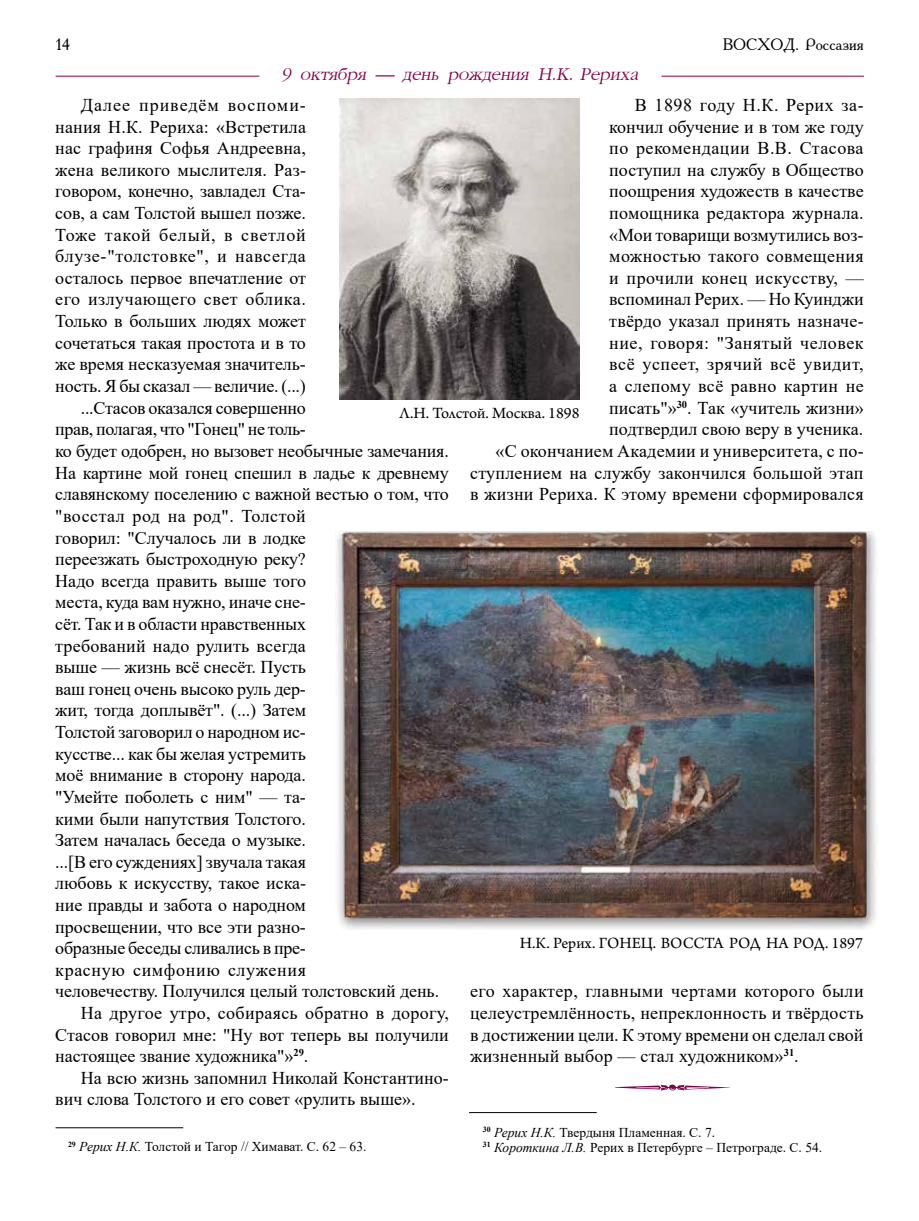
<style>
.page{position:relative;width:919px;height:1221px;background:#fff}
.page>*{position:absolute;margin:0;border:0;box-sizing:border-box;transform-origin:0 0}
.t1{font:italic 18.75px "AG Garamond";color:#85004d}
.t2{font:18px/21.6px "Times New Roman";letter-spacing:-.005em;color:#000;text-align:right}
.t3{font:18px "Times New Roman";letter-spacing:.02em;color:#000}
.t4{font:18px "Times New Roman";letter-spacing:.025em;color:#000}
.t5{font:18px "Times New Roman";letter-spacing:.035em;color:#000}
.t6{font:16.5px "Arno Pro";color:#000}
.t7{font:16.5px "Academy";color:#000}
.t8{font:13.5px/15px "Times New Roman";color:#000}
.s1{font-style:italic}
</style>
<div class="page">
<hr style="left:56px;top:1127px;width:127px;height:1px;background:#000">
<hr style="left:469px;top:1112px;width:127px;height:1px;background:#000">
<svg style="left:615px;top:1084px;width:115px;height:7px"></svg>
<hr style="left:661px;top:76px;width:202px;height:1px;background:#85004d">
<hr style="left:56px;top:76px;width:203px;height:1px;background:#85004d">
<img style="left:339px;top:98px;width:240px;height:301px">
<img style="left:335px;top:531px;width:541px;height:398px">
<p class="t7" style="left:56px;top:34px;width:16px">14</p>
<p class="t7" style="left:722px;top:34px;width:142px">ВОСХОД. Россазия</p>
<p class="t1" style="left:281px;top:65px;width:361px">9 октября — день рождения Н.К. Рериха</p>
<p class="t2" style="left:470px;top:94px;width:395px">В 1898 году Н.К. Рерих за-<br>кончил обучение и в том же году<br>по рекомендации В.В. Стасова<br>поступил на службу в Общество<br>поощрения художеств в качестве<br>помощника редактора журнала.<br>«Мои товарищи возмутились воз-<br>можностью такого совмещения<br>и прочили конец искусству, —<br>вспоминал Рерих. — Но Куинджи<br>твёрдо указал принять назначе-<br>ние, говоря: "Занятый человек<br>всё успеет, зрячий всё увидит,<br>а слепому всё равно картин не<br>писать"»<sup>30</sup>. Так «учитель жизни»<br>подтвердил свою веру в ученика.<br>«С окончанием Академии и университета, с по&shy;ступлением на службу закончился большой этап в жизни Рериха. К этому времени сформировался</p>
<p class="t2" style="left:55px;top:94px;width:252px">Далее приведём воспоми&shy;нания Н.К. Рериха: «Встретила нас графиня Софья Андреевна, жена великого мыслителя. Раз&shy;говором, конечно, завладел Ста&shy;сов, а сам Толстой вышел позже.<br>Тоже такой белый, в светлой блузе-"толстовке", и навсегда осталось первое впечатление от его излучающего свет облика.<br>Только в больших людях может сочетаться такая простота и в то же время несказуемая значитель&shy;ность. Я бы сказал — величие. (...) ...Стасов оказался совершенно прав, полагая, что "Гонец" не толь-</p>
<p class="t6" style="left:399px;top:403px;width:182px">Л.Н. Толстой. Москва. 1898</p>
<p class="t2" style="left:55px;top:439px;width:395px">ко будет одобрен, но вызовет необычные замечания.</p>
<p class="t2" style="left:55px;top:461px;width:395px">На картине мой гонец спешил в ладье к древнему</p>
<p class="t2" style="left:55px;top:483px;width:395px">славянскому поселению с важной вестью о том, что</p>
<p class="t4" style="left:55px;top:503px;width:252px">"восстал род на род". Толстой</p>
<p class="t2" style="left:55px;top:526px;width:252px">говорил: "Случалось ли в лодке</p>
<p class="t2" style="left:55px;top:547px;width:252px">переезжать быстроходную реку?</p>
<p class="t2" style="left:55px;top:569px;width:252px">Надо всегда править выше того</p>
<p class="t2" style="left:55px;top:591px;width:252px">места, куда вам нужно, иначе сне-</p>
<p class="t2" style="left:55px;top:612px;width:252px">сёт. Так и в области нравственных</p>
<p class="t2" style="left:55px;top:634px;width:252px">требований надо рулить всегда</p>
<p class="t2" style="left:55px;top:655px;width:252px">выше — жизнь всё снесёт. Пусть</p>
<p class="t2" style="left:55px;top:677px;width:252px">ваш гонец очень высоко руль дер-</p>
<p class="t2" style="left:55px;top:699px;width:252px">жит, тогда доплывёт". (...) Затем</p>
<p class="t2" style="left:55px;top:720px;width:252px">Толстой заговорил о народном ис-</p>
<p class="t2" style="left:55px;top:742px;width:252px">кусстве... как бы желая устремить</p>
<p class="t2" style="left:55px;top:763px;width:252px">моё внимание в сторону народа.</p>
<p class="t2" style="left:55px;top:785px;width:252px">"Умейте поболеть с ним" — та-</p>
<p class="t2" style="left:55px;top:807px;width:252px">кими были напутствия Толстого.</p>
<p class="t2" style="left:55px;top:828px;width:252px">Затем началась беседа о музыке.</p>
<p class="t2" style="left:55px;top:850px;width:252px">...[В его суждениях] звучала такая</p>
<p class="t2" style="left:55px;top:871px;width:252px">любовь к искусству, такое иска-</p>
<p class="t2" style="left:55px;top:893px;width:252px">ние правды и забота о народном</p>
<p class="t2" style="left:55px;top:915px;width:251px">просвещении, что все эти разно-</p>
<p class="t2" style="left:55px;top:936px;width:252px">образные беседы сливались в пре-</p>
<p class="t5" style="left:55px;top:957px;width:252px">красную симфонию служения</p>
<p class="t2" style="left:55px;top:979px;width:385px">человечеству. Получился целый толстовский день.</p>
<p class="t3" style="left:81px;top:1000px;width:369px">На другое утро, собираясь обратно в дорогу,</p>
<p class="t2" style="left:55px;top:1023px;width:395px">Стасов говорил мне: "Ну вот теперь вы получили</p>
<p class="t2" style="left:55px;top:1044px;width:254px">настоящее звание художника"»<sup>29</sup>.</p>
<p class="t2" style="left:81px;top:1066px;width:369px">На всю жизнь запомнил Николай Константино-</p>
<p class="t2" style="left:55px;top:1087px;width:362px">вич слова Толстого и его совет «рулить выше».</p>
<p class="t6" style="left:520px;top:934px;width:344px">Н.К. Рерих. ГОНЕЦ. ВОССТА РОД НА РОД. 1897</p>
<p class="t2" style="left:470px;top:979px;width:395px;text-align:justify">его характер, главными чертами которого были целеустремлённость, непреклонность и твёрдость в достижении цели. К этому времени он сделал свой жизненный выбор — стал художником»<sup>31</sup>.</p>
<p class="t8" style="left:68px;top:1138px;width:300px"><sup>29</sup> <span class="s1">Рерих Н.К.</span> Толстой и Тагор // Химават. С. 62 – 63.</p>
<p class="t8" style="left:483px;top:1124px;width:341px"><sup>30</sup> <span class="s1">Рерих Н.К.</span> Твердыня Пламенная. С. 7.<br><sup>31</sup> <span class="s1">Короткина Л.В.</span> Рерих в Петербурге – Петрограде. С. 54.</p>
</div>
